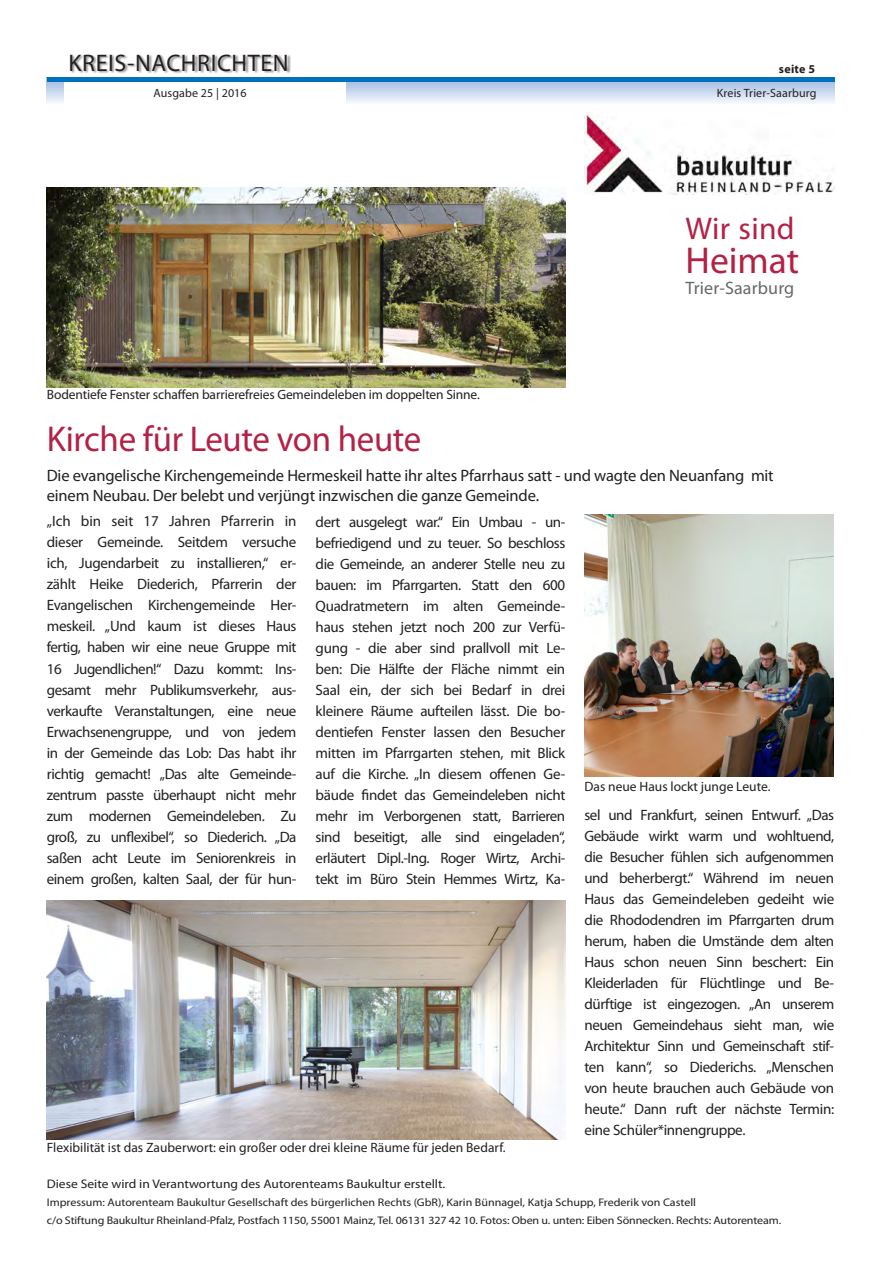
<style>
.page{position:relative;width:881px;height:1263px;background:#fff}
.page>*{position:absolute;margin:0;border:0;box-sizing:border-box;transform-origin:0 0}
.t1{font:37.5px "Myriad Pro";color:#b42147}
.t2{font:36px "Myriad Pro";letter-spacing:-.01em;color:#b42147}
.t3{font:31.5px "Myriad Pro";letter-spacing:.01em;color:#b42147}
.t4{font:24px "Myriad Pro";letter-spacing:.025em;color:#231f20}
.t5{font:18px "Myriad Pro";letter-spacing:.01em;color:#666969}
.t6{font:16.5px/19.8px "Myriad Pro";letter-spacing:-.01em;color:#231f20}
.t7{font:15px/21px "Myriad Pro";letter-spacing:-.03em;color:#231f20;text-align:justify}
.t8{font:13.5px "Myriad Pro";color:#231f20}
.Fließtext{font:12.45px "Myriad Pro";color:#231f20;scale:1.09 1}
.t9{font:12px "Myriad Pro";letter-spacing:.01em;color:#231f20}
.Fließtext-2{font:700 12px "Myriad Pro";letter-spacing:.025em;color:#231f20}
.Fließtext-3{font:11.1px/18.3px "Myriad Pro";letter-spacing:-.01em;color:#231f20;scale:1.09 1}
</style>
<div class="page">
<svg style="left:47px;top:82px;width:786px;height:21px;background:#cedbef"></svg>
<div style="left:64px;top:0;width:281px;height:113px;background:#fff"></div>
<div style="left:71px;top:54px;width:220px;height:20px;background:#231f20;opacity:.5"></div>
<hr style="left:47px;top:78px;width:786px;height:4px;background:#0072bc">
<img style="left:47px;top:187px;width:518px;height:200px">
<img style="left:584px;top:514px;width:248px;height:262px">
<img style="left:47px;top:900px;width:518px;height:240px">
<img style="left:584px;top:113px;width:250px;height:81px">
<h3 class="t4" style="left:68px;top:48px;width:221px">KREIS-NACHRICHTEN</h3>
<p class="t9" style="left:153px;top:86px;width:95px">Ausgabe 25 | 2016</p>
<p class="t8" style="left:47px;top:386px;width:434px">Bodentiefe Fenster schaffen barrierefreies Gemeindeleben im doppelten Sinne.</p>
<p class="t2" style="left:47px;top:416px;width:376px">Kirche für Leute von heute</p>
<p class="Fließtext-2" style="left:778px;top:61px;width:38px">seite 5</p>
<p class="t9" style="left:716px;top:86px;width:101px">Kreis Trier-Saarburg</p>
<p class="t3" style="left:685px;top:209px;width:111px">Wir sind</p>
<p class="t1" style="left:685px;top:237px;width:115px">Heimat</p>
<p class="t5" style="left:685px;top:277px;width:110px">Trier-Saarburg</p>
<p class="t6" style="left:47px;top:465px;width:728px">Die evangelische Kirchengemeinde Hermeskeil hatte ihr altes Pfarrhaus satt - und wagte den Neuanfang mit einem Neubau. Der belebt und verjüngt inzwischen die ganze Gemeinde.</p>
<p class="t7" style="left:315px;top:511px;width:251px">dert ausgelegt war.“ Ein Umbau - un&shy;befriedigend und zu teuer. So beschloss die Gemeinde, an anderer Stelle neu zu bauen: im Pfarrgarten. Statt den 600<br>Quadratmetern im alten Gemeinde&shy;haus stehen jetzt noch 200 zur Verfü&shy;gung - die aber sind prallvoll mit Le&shy;ben: Die Hälfte der Fläche nimmt ein Saal ein, der sich bei Bedarf in drei kleinere Räume aufteilen lässt. Die bo&shy;dentiefen Fenster lassen den Besucher mitten im Pfarrgarten stehen, mit Blick auf die Kirche. „In diesem offenen Ge&shy;bäude findet das Gemeindeleben nicht mehr im Verborgenen statt, Barrieren sind beseitigt, alle sind eingeladen“, erläutert Dipl.-Ing. Roger Wirtz, Archi&shy;tekt im Büro Stein Hemmes Wirtz, Ka-</p>
<p class="t7" style="left:47px;top:511px;width:251px">„Ich bin seit 17 Jahren Pfarrerin in dieser Gemeinde. Seitdem versuche ich, Jugendarbeit zu installieren,“ er&shy;zählt Heike Diederich, Pfarrerin der Evangelischen Kirchengemeinde Her&shy;meskeil. „Und kaum ist dieses Haus fertig, haben wir eine neue Gruppe mit 16 Jugendlichen!“ Dazu kommt: Ins&shy;gesamt mehr Publikumsverkehr, aus&shy;verkaufte Veranstaltungen, eine neue Erwachsenengruppe, und von jedem in der Gemeinde das Lob: Das habt ihr richtig gemacht! „Das alte Gemeinde&shy;zentrum passte überhaupt nicht mehr zum modernen Gemeindeleben. Zu groß, zu unflexibel“, so Diederich. „Da saßen acht Leute im Seniorenkreis in einem großen, kalten Saal, der für hun-</p>
<p class="t8" style="left:584px;top:778px;width:187px">Das neue Haus lockt junge Leute.</p>
<p class="t7" style="left:584px;top:804px;width:251px">sel und Frankfurt, seinen Entwurf. „Das Gebäude wirkt warm und wohltuend, die Besucher fühlen sich aufgenommen und beherbergt.“ Während im neuen Haus das Gemeindeleben gedeiht wie die Rhododendren im Pfarrgarten drum herum, haben die Umstände dem alten Haus schon neuen Sinn beschert: Ein Kleiderladen für Flüchtlinge und Be&shy;dürftige ist eingezogen. „An unserem neuen Gemeindehaus sieht man, wie Architektur Sinn und Gemeinschaft stif&shy;ten kann“, so Diederichs. „Menschen von heute brauchen auch Gebäude von heute.“ Dann ruft der nächste Termin: eine Schüler*innengruppe.</p>
<p class="t8" style="left:47px;top:1139px;width:460px">Flexibilität ist das Zauberwort: ein großer oder drei kleine Räume für jeden Bedarf.</p>
<p class="Fließtext" style="left:47px;top:1176px;width:367px">Diese Seite wird in Verantwortung des Autorenteams Baukultur erstellt.</p>
<p class="Fließtext-3" style="left:47px;top:1193px;width:675px">Impressum: Autorenteam Baukultur Gesellschaft des bürgerlichen Rechts (GbR), Karin Bünnagel, Katja Schupp, Frederik von Castell<br>c/o Stiftung Baukultur Rheinland-Pfalz, Postfach 1150, 55001 Mainz, Tel. 06131 327 42 10. Fotos: Oben u. unten: Eiben Sönnecken. Rechts: Autorenteam.</p>
</div>
